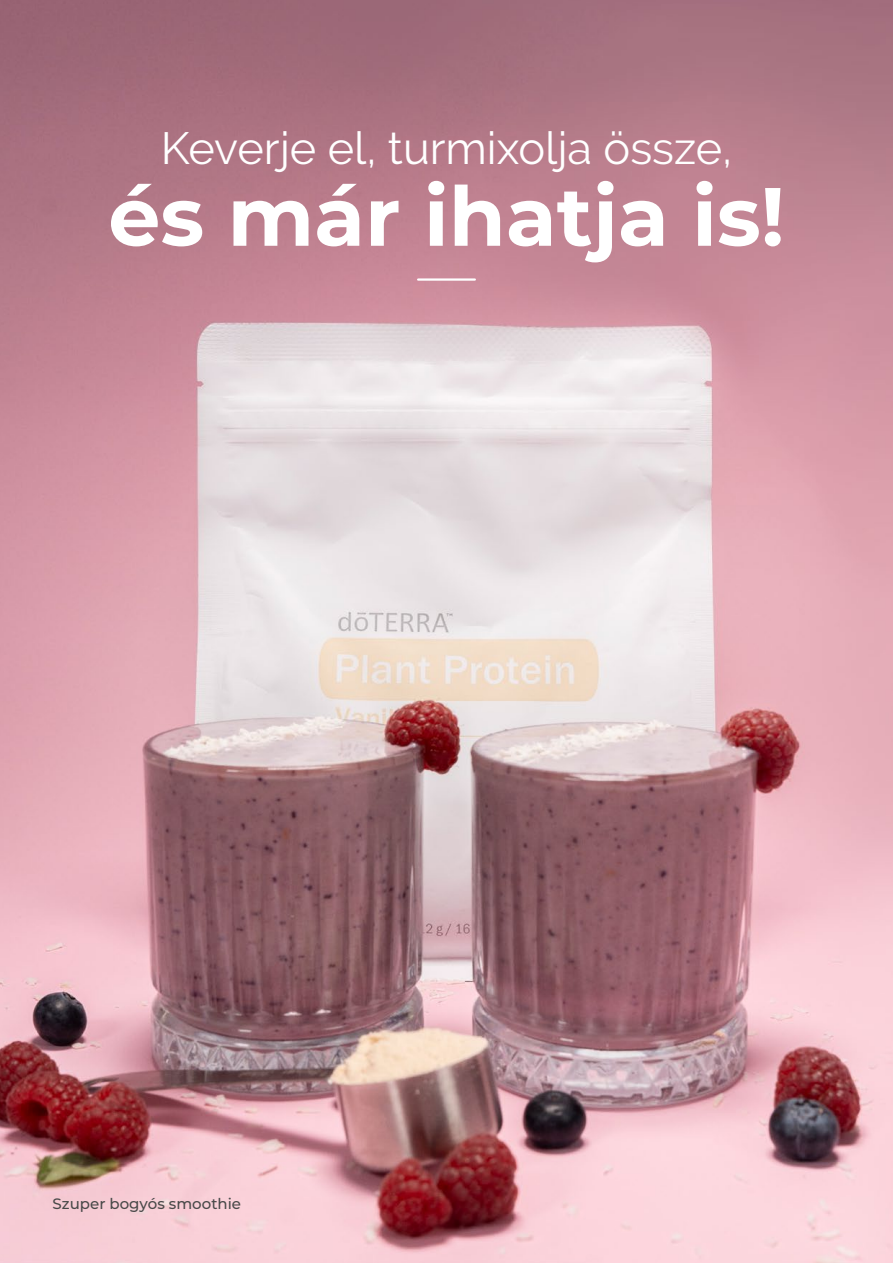
<style>
.page{position:relative;width:893px;height:1263px;background:#fff}
.page>*{position:absolute;margin:0;border:0;box-sizing:border-box;transform-origin:0 0}
.t1{font:700 82.5px "Montserrat";color:#fff}
.t2{font:45px "Raleway";color:#fff}
.t3{font:500 15px "Montserrat";color:#494949}
</style>
<div class="page">
<img style="left:0;top:0;width:893px;height:1263px">
<hr style="left:418px;top:278px;width:57px;height:3px;background:#fff">
<p class="t2" style="left:161px;top:122px;width:573px">Keverje el, turmixolja össze,</p>
<h1 class="t1" style="left:108px;top:157px;width:678px">és már ihatja is!</h1>
<p class="t3" style="left:53px;top:1193px;width:190px">Szuper bogyós smoothie</p>
</div>
